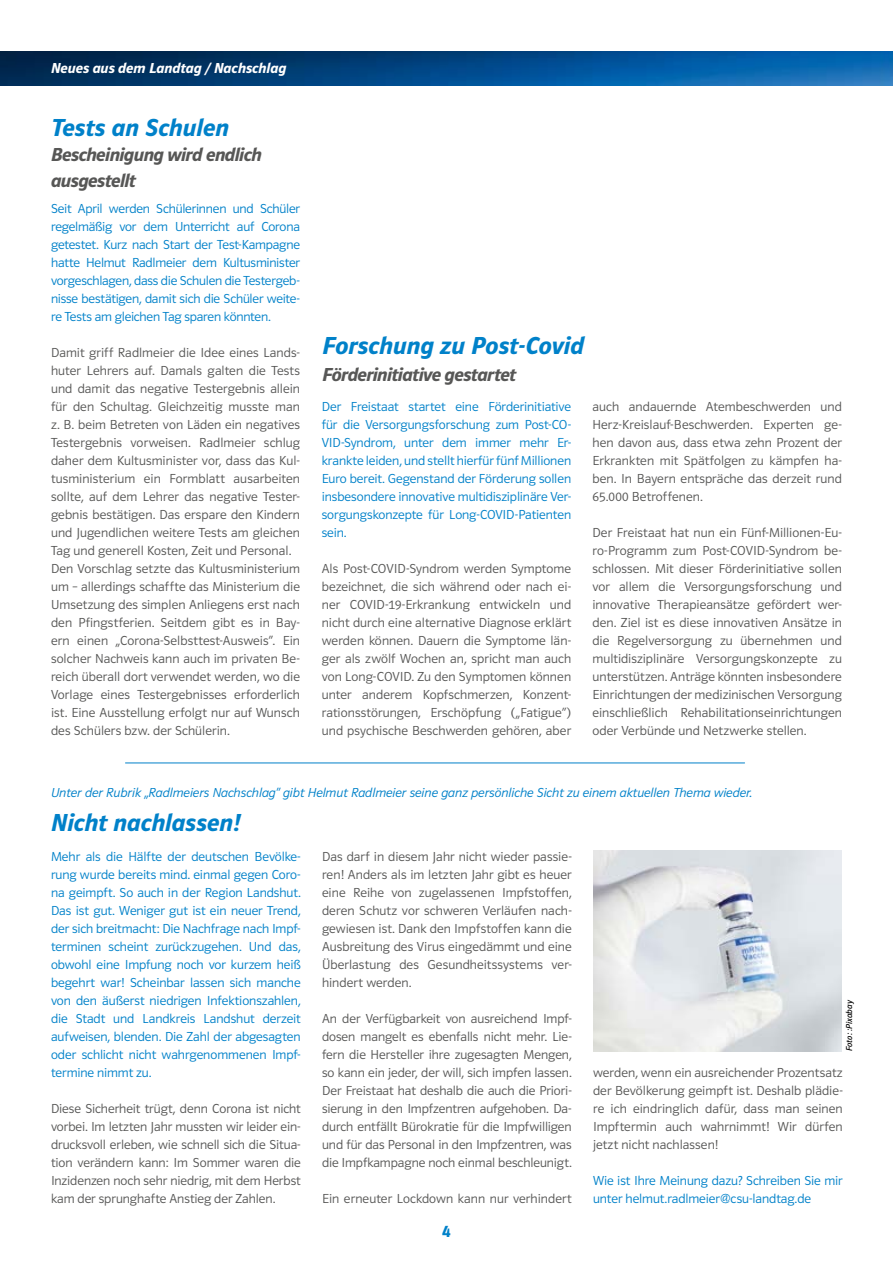
<style>
.page{position:relative;width:893px;height:1263px;background:#fff}
.page>*{position:absolute;margin:0;border:0;box-sizing:border-box;transform-origin:0 0}
.t1{font:italic 600 25.5px "Polo 22";letter-spacing:.005em;color:#0081c9}
.t2{font:italic 600 19.5px/25.5px "Polo 22";letter-spacing:-.025em;color:#575756}
.t3{font:600 18px "Polo 22";color:#0081c9}
.t4{font:italic 600 15px "Polo 22";letter-spacing:.005em;color:#fff}
.t5{font:13.5px/18px "Polo 22 Leicht";letter-spacing:.005em;color:#575756;text-align:justify}
.t6{font:13.5px/18px "Polo 22 Leicht";letter-spacing:-.005em;color:#0081c9;text-align:justify}
.t7{font:13.5px "Polo 22 Leicht Kursiv";color:#0081c9}
.t8{font:9px "Polo 22 Buch Kursiv";letter-spacing:.01em;color:#000}
</style>
<div class="page">
<img style="left:593px;top:850px;width:249px;height:201px">
<hr style="left:125px;top:762px;width:620px;height:1px;background:#0081c9">
<img style="left:0;top:51px;width:893px;height:34px">
<p class="t4" style="left:51px;top:60px;width:237px">Neues aus dem Landtag / Nachschlag</p>
<p class="t4" style="left:51px;top:60px;width:323px">Hier evtl. ein Spruch der das T ema auf dieser Seite</p>
<h1 class="t1" style="left:51px;top:114px;width:179px">Tests an Schulen</h1>
<h2 class="t2" style="left:51px;top:142px;width:212px">Bescheinigung wird endlich ausgestellt</h2>
<p class="t6" style="left:51px;top:199px;width:251px">Seit April werden Schülerinnen und Schüler regelmäßig vor dem Unterricht auf Corona getestet. Kurz nach Start der Test-Kampagne hatte Helmut Radlmeier dem Kultusminister vorgeschlagen, dass die Schulen die Testergeb&shy;nisse bestätigen, damit sich die Schüler weite&shy;re Tests am gleichen Tag sparen könnten.</p>
<p class="t5" style="left:51px;top:343px;width:251px;text-align:left">Damit griff Radlmeier die Idee eines Lands&shy;huter Lehrers auf. Damals galten die Tests und damit das negative Testergebnis allein für den Schultag. Gleichzeitig musste man z. B. beim Betreten von Läden ein negatives Testergebnis vorweisen. Radlmeier schlug daher dem Kultusminister vor, dass das Kul&shy;tusministerium ein Formblatt ausarbeiten sollte, auf dem Lehrer das negative Tester&shy;gebnis bestätigen. Das erspare den Kindern und Jugendlichen weitere Tests am gleichen Tag und generell Kosten, Zeit und Personal.<br>Den Vorschlag setzte das Kultusministerium um – allerdings schaffte das Ministerium die Umsetzung des simplen Anliegens erst nach den Pfingstferien. Seitdem gibt es in Bay&shy;ern einen „Corona-Selbsttest-Ausweis“. Ein solcher Nachweis kann auch im privaten Be&shy;reich überall dort verwendet werden, wo die Vorlage eines Testergebnisses erforderlich ist. Eine Ausstellung erfolgt nur auf Wunsch des Schülers bzw. der Schülerin.</p>
<h1 class="t1" style="left:322px;top:332px;width:263px">Forschung zu Post-Covid</h1>
<h2 class="t2" style="left:322px;top:362px;width:195px">Förderinitiative gestartet</h2>
<p class="t6" style="left:322px;top:397px;width:251px">Der Freistaat startet eine Förderinitiative für die Versorgungsforschung zum Post-CO-VID-Syndrom, unter dem immer mehr Er&shy;krankte leiden, und stellt hierfür fünf Millionen Euro bereit. Gegenstand der Förderung sollen insbesondere innovative multidisziplinäre Ver&shy;sorgungskonzepte für Long-COVID-Patienten sein.</p>
<p class="t5" style="left:322px;top:559px;width:251px">Als Post-COVID-Syndrom werden Symptome bezeichnet, die sich während oder nach ei&shy;ner COVID-19-Erkrankung entwickeln und nicht durch eine alternative Diagnose erklärt werden können. Dauern die Symptome län&shy;ger als zwölf Wochen an, spricht man auch von Long-COVID. Zu den Symptomen können unter anderem Kopfschmerzen, Konzent&shy;rationsstörungen, Erschöpfung („Fatigue“) und psychische Beschwerden gehören, aber</p>
<p class="t5" style="left:592px;top:397px;width:251px">auch andauernde Atembeschwerden und Herz-Kreislauf-Beschwerden. Experten ge&shy;hen davon aus, dass etwa zehn Prozent der Erkrankten mit Spätfolgen zu kämpfen ha&shy;ben. In Bayern entspräche das derzeit rund 65.000 Betroffenen.</p>
<p class="t5" style="left:592px;top:523px;width:251px">Der Freistaat hat nun ein Fünf-Millionen-Eu&shy;ro-Programm zum Post-COVID-Syndrom be&shy;schlossen. Mit dieser Förderinitiative sollen vor allem die Versorgungsforschung und innovative Therapieansätze gefördert wer&shy;den. Ziel ist es diese innovativen Ansätze in die Regelversorgung zu übernehmen und multidisziplinäre Versorgungskonzepte zu unterstützen. Anträge könnten insbesondere Einrichtungen der medizinischen Versorgung einschließlich Rehabilitationseinrichtungen oder Verbünde und Netzwerke stellen.</p>
<p class="t7" style="left:51px;top:785px;width:702px">Unter der Rubrik „Radlmeiers Nachschlag“ gibt Helmut Radlmeier seine ganz persönliche Sicht zu einem aktuellen Thema wieder.</p>
<h1 class="t1" style="left:51px;top:809px;width:191px">Nicht nachlassen!</h1>
<p class="t6" style="left:51px;top:848px;width:251px">Mehr als die Hälfte der deutschen Bevölke&shy;rung wurde bereits mind. einmal gegen Coro&shy;na geimpft. So auch in der Region Landshut.<br>Das ist gut. Weniger gut ist ein neuer Trend, der sich breitmacht: Die Nachfrage nach Impf&shy;terminen scheint zurückzugehen. Und das, obwohl eine Impfung noch vor kurzem heiß begehrt war! Scheinbar lassen sich manche von den äußerst niedrigen Infektionszahlen, die Stadt und Landkreis Landshut derzeit aufweisen, blenden. Die Zahl der abgesagten oder schlicht nicht wahrgenommenen Impf&shy;termine nimmt zu.</p>
<p class="t5" style="left:51px;top:1100px;width:251px">Diese Sicherheit trügt, denn Corona ist nicht vorbei. Im letzten Jahr mussten wir leider ein&shy;drucksvoll erleben, wie schnell sich die Situa&shy;tion verändern kann: Im Sommer waren die Inzidenzen noch sehr niedrig, mit dem Herbst kam der sprunghafte Anstieg der Zahlen.</p>
<p class="t5" style="left:322px;top:848px;width:251px">Das darf in diesem Jahr nicht wieder passie&shy;ren! Anders als im letzten Jahr gibt es heuer eine Reihe von zugelassenen Impfstoffen, deren Schutz vor schweren Verläufen nach&shy;gewiesen ist. Dank den Impfstoffen kann die Ausbreitung des Virus eingedämmt und eine Überlastung des Gesundheitssystems ver&shy;hindert werden.</p>
<p class="t5" style="left:322px;top:1010px;width:251px">An der Verfügbarkeit von ausreichend Impf&shy;dosen mangelt es ebenfalls nicht mehr. Lie&shy;fern die Hersteller ihre zugesagten Mengen, so kann ein jeder, der will, sich impfen lassen.<br>Der Freistaat hat deshalb die auch die Priori&shy;sierung in den Impfzentren aufgehoben. Da&shy;durch entfällt Bürokratie für die Impfwilligen und für das Personal in den Impfzentren, was die Impfkampagne noch einmal beschleunigt.</p>
<p class="t5" style="left:322px;top:1189px;width:251px">Ein erneuter Lockdown kann nur verhindert</p>
<h3 class="t3" style="left:442px;top:1221px;width:10px">4</h3>
<p class="t8" style="left:844px;top:1051px;width:53px;rotate:-90deg">Foto: :Pixabay</p>
<p class="t5" style="left:593px;top:1063px;width:251px">werden, wenn ein ausreichender Prozentsatz der Bevölkerung geimpft ist. Deshalb plädie&shy;re ich eindringlich dafür, dass man seinen Impftermin auch wahrnimmt! Wir dürfen jetzt nicht nachlassen!</p>
<p class="t6" style="left:593px;top:1171px;width:251px">Wie ist Ihre Meinung dazu? Schreiben Sie mir unter helmut.radlmeier@csu-landtag.de</p>
</div>
